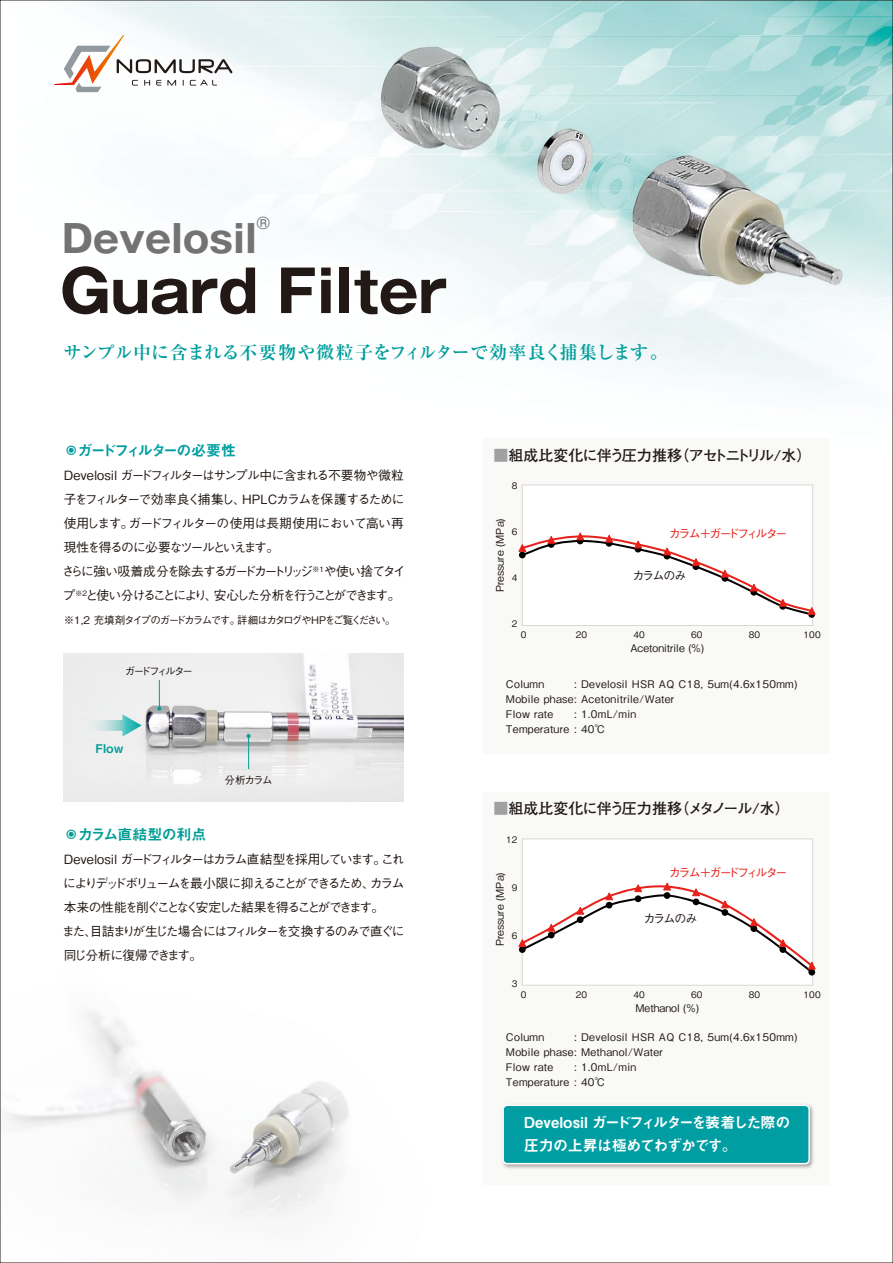
<style>
.page{position:relative;width:893px;height:1263px;background:#fff}
.page>*{position:absolute;margin:0;border:0;box-sizing:border-box;transform-origin:0 0}
.t1{font:700 57.75px "Gothic MB101 Pro";color:#221815}
.t2{font:700 37.95px "Gothic MB101 Pro";color:#747374}
.t3{font:700 18px "Ryumin Pro";letter-spacing:-.01em;color:#009e9c}
.t4{font:16.5px "Century Gothic";color:#747374}
.t5{font:700 15px "Futo Go B101 Pro";letter-spacing:-.055em;color:#221815}
.t6{font:15px/22.5px "Midashi Go Pro MB31";letter-spacing:-.05em;color:#fff}
.t7{font:15px "Midashi Go Pro MB31";letter-spacing:-.12em;color:#009ea2}
.t8{font:15px "Midashi Go Pro MB31";letter-spacing:-.03em;color:#009e96}
.t9{font:500 12.75px/24px "Gothic BBB Pro";letter-spacing:-.12em;color:#221815}
.t10{font:500 12px "Gothic BBB Pro";letter-spacing:-.185em;color:#e7211a}
.t11{font:500 12px "Gothic BBB Pro";letter-spacing:-.115em;color:#221815}
.t12{font:12px "Midashi Go Pro MB31";color:#009e96}
.t13{font:500 10.5px/15px "Gothic BBB Pro";letter-spacing:.03em;color:#221815}
.t14{font:500 10.5px "Gothic BBB Pro";color:#221815}
.t15{font:500 10.5px "Gothic BBB Pro";letter-spacing:-.145em;color:#221815}
.t16{font:500 10.5px "Gothic BBB Pro";letter-spacing:-.19em;color:#221815}
.t17{font:500 9px "Gothic BBB Pro";color:#221815}
.s1{color:#9fa0a0}
</style>
<div class="page">
<img style="left:63px;top:2px;width:828px;height:800px">
<img style="left:5px;top:1011px;width:344px;height:206px">
<div style="left:483px;top:792px;width:346px;height:392px;background:#f9f9f8"></div>
<img style="left:502px;top:1105px;width:312px;height:64px">
<div style="left:503px;top:1105px;width:306px;height:59px;background:#009ea2;border-radius:4px"></div>
<div style="left:502px;top:1104px;width:308px;height:60px;border:2px solid #fff;border-radius:4px"></div>
<div style="left:483px;top:438px;width:346px;height:316px;background:#f9f9f8"></div>
<img style="left:64px;top:653px;width:340px;height:149px">
<svg style="left:157px;top:680px;width:4px;height:31px"></svg>
<hr style="left:248px;top:736px;width:1px;height:33px;background:#009e96">
<svg style="left:247px;top:734px;width:4px;height:4px"></svg>
<svg style="left:79px;top:714px;width:63px;height:23px"></svg>
<div style="left:522px;top:485px;width:291px;height:141px;background:#fff;border:1px solid #dbd7d5"></div>
<svg style="left:54px;top:35px;width:178px;height:57px"></svg>
<svg style="left:518px;top:532px;width:298px;height:84px"></svg>
<div style="left:522px;top:839px;width:291px;height:146px;background:#fff;border:1px solid #dbd7d5"></div>
<div style="left:808px;top:969px;width:7px;height:6px;background:#040000;border-radius:50%"></div>
<svg style="left:518px;top:883px;width:298px;height:90px"></svg>
<p class="t2" style="left:62px;top:207px;width:196px">Develosil</p>
<p class="t4" style="left:257px;top:213px;width:14px">®</p>
<p class="t1" style="left:60px;top:243px;width:389px">Guard Filter</p>
<p class="t3" style="left:63px;top:338px;width:606px">サンプル中に含まれる不要物や微粒子をフィルターで効率良く捕集します。</p>
<p class="t7" style="left:64px;top:438px;width:174px">◉ガードフィルターの必要性</p>
<p class="t9" style="left:62px;top:462px;width:346px">Develosil ガードフィルターはサンプル中に含まれる不要物や微粒子をフィルターで効率良く捕集し、HPLCカラムを保護するために使用します。ガードフィルターの使用は長期使用において高い再現性を得るのに必要なツールといえます。<br>さらに強い吸着成分を除去するガードカートリッジ<sup>※1</sup>や使い捨てタイプ<sup>※2</sup>と使い分けることにより、安心した分析を行うことができます。</p>
<p class="t15" style="left:64px;top:612px;width:333px">※1,2 充填剤タイプのガードカラムです。詳細はカタログやHPをご覧ください。</p>
<p class="t16" style="left:125px;top:663px;width:70px">ガードフィルター</p>
<p class="t12" style="left:96px;top:738px;width:30px">Flow</p>
<p class="t13" style="left:225px;top:772px;width:50px">分析カラム</p>
<p class="t8" style="left:64px;top:822px;width:144px">◉カラム直結型の利点</p>
<p class="t9" style="left:62px;top:846px;width:344px">Develosil ガードフィルターはカラム直結型を採用しています。これによりデッドボリュームを最小限に抑えることができるため、カラム本来の性能を削ぐことなく安定した結果を得ることができます。<br>また、目詰まりが生じた場合にはフィルターを交換するのみで直ぐに同じ分析に復帰できます。</p>
<p class="t5" style="left:493px;top:443px;width:320px"><span class="s1">■</span>組成比変化に伴う圧力推移（アセトニトリル/水）</p>
<p class="t17" style="left:512px;top:478px;width:7px">8</p>
<p class="t14" style="left:492px;top:592px;width:76px;rotate:-90deg">Pressure (MPa)</p>
<p class="t17" style="left:512px;top:524px;width:7px">6</p>
<p class="t17" style="left:512px;top:570px;width:7px">4</p>
<p class="t17" style="left:512px;top:616px;width:7px">2</p>
<p class="t10" style="left:669px;top:523px;width:120px">カラム＋ガードフィルター</p>
<p class="t11" style="left:632px;top:565px;width:56px">カラムのみ</p>
<p class="t17" style="left:521px;top:627px;width:7px">0</p>
<p class="t17" style="left:576px;top:627px;width:13px">20</p>
<p class="t17" style="left:633px;top:627px;width:13px">40</p>
<p class="t17" style="left:691px;top:627px;width:13px">60</p>
<p class="t17" style="left:749px;top:627px;width:13px">80</p>
<p class="t17" style="left:804px;top:627px;width:19px">100</p>
<p class="t14" style="left:630px;top:640px;width:75px">Acetonitrile (%)</p>
<p class="t13" style="left:506px;top:675px;width:40px">Column</p>
<p class="t13" style="left:506px;top:675px;width:293px;text-indent:68px">: Develosil HSR AQ C18, 5um(4.6x150mm)<br>Mobile phase : Acetonitrile/Water<br>Flow rate</p>
<p class="t13" style="left:506px;top:705px;width:132px;text-indent:68px">: 1.0mL/min<br>Temperature : 40℃</p>
<p class="t5" style="left:493px;top:797px;width:298px"><span class="s1">■</span>組成比変化に伴う圧力推移（メタノール/水）</p>
<p class="t17" style="left:506px;top:832px;width:13px">12</p>
<p class="t14" style="left:492px;top:946px;width:76px;rotate:-90deg">Pressure (MPa)</p>
<p class="t17" style="left:512px;top:881px;width:7px">9</p>
<p class="t17" style="left:512px;top:928px;width:7px">6</p>
<p class="t17" style="left:512px;top:976px;width:7px">3</p>
<p class="t10" style="left:669px;top:862px;width:120px">カラム＋ガードフィルター</p>
<p class="t11" style="left:643px;top:909px;width:56px">カラムのみ</p>
<p class="t17" style="left:521px;top:987px;width:7px">0</p>
<p class="t17" style="left:576px;top:987px;width:13px">20</p>
<p class="t17" style="left:633px;top:987px;width:13px">40</p>
<p class="t17" style="left:691px;top:987px;width:13px">60</p>
<p class="t17" style="left:749px;top:987px;width:13px">80</p>
<p class="t17" style="left:804px;top:987px;width:19px">100</p>
<p class="t14" style="left:635px;top:1000px;width:65px">Methanol (%)</p>
<p class="t13" style="left:506px;top:1029px;width:40px">Column</p>
<p class="t13" style="left:506px;top:1029px;width:293px;text-indent:68px">: Develosil HSR AQ C18, 5um(4.6x150mm)<br>Mobile phase : Methanol/Water<br>Flow rate</p>
<p class="t13" style="left:506px;top:1059px;width:132px;text-indent:68px">: 1.0mL/min<br>Temperature : 40℃</p>
<p class="t6" style="left:524px;top:1110px;width:268px">Develosil ガードフィルターを装着した際の圧力の上昇は極めてわずかです。</p>
</div>
